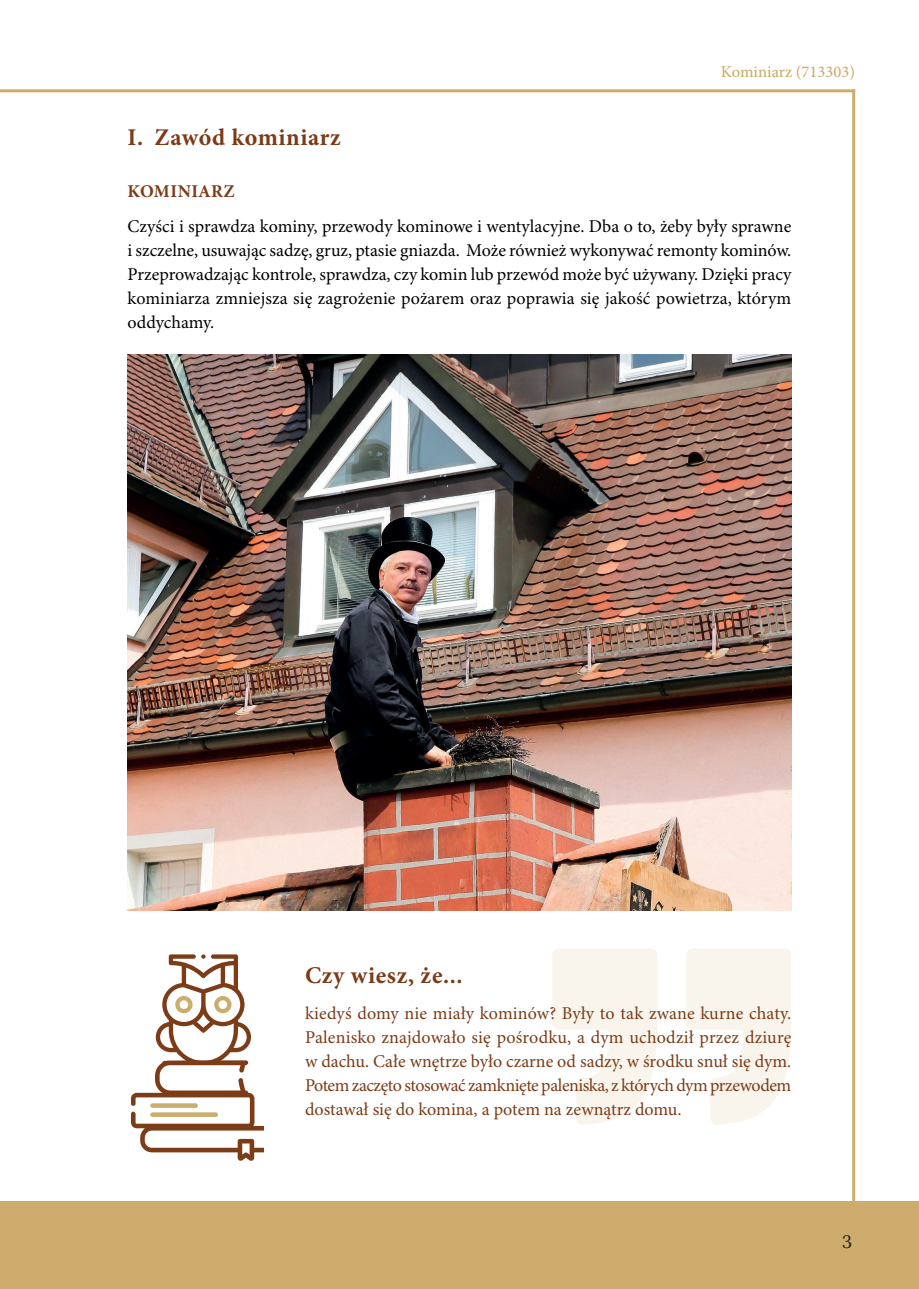
<style>
.page{position:relative;width:919px;height:1289px;background:#fff}
.page>*{position:absolute;margin:0;border:0;box-sizing:border-box;transform-origin:0 0}
.t1{font:700 24px "Minion Pro";letter-spacing:.025em;color:#7c3b17}
.t2{font:18px/24px "Minion Pro";letter-spacing:.005em;color:#000001;text-align:justify}
.t3{font:18px/24px "Minion Pro";letter-spacing:-.005em;color:#7c3b17;text-align:justify}
.t4{font:700 18px "Minion Pro";letter-spacing:.025em;color:#7c3b17}
.t5{font:18px "Lora";color:#231f20}
.t6{font:500 16.5px "Minion Pro";color:#cdac6d}
</style>
<div class="page">
<div style="left:0;top:1201px;width:918px;height:87px;background:#cdac6d"></div>
<hr style="left:852px;top:89px;width:3px;height:1114px;background:#cdac6d">
<hr style="left:0;top:89px;width:855px;height:3px;background:#cdac6d">
<svg style="left:552px;top:949px;width:105px;height:175px"></svg>
<svg style="left:686px;top:949px;width:105px;height:175px"></svg>
<svg style="left:131px;top:954px;width:133px;height:206px"></svg>
<img style="left:128px;top:354px;width:663px;height:556px">
<h1 class="t1" style="left:128px;top:120px;width:215px">I. Zawód kominiarz</h1>
<p class="t4" style="left:128px;top:178px;width:108px">KOMINIARZ</p>
<p class="t6" style="left:720px;top:61px;width:136px">Kominiarz (713303)</p>
<p class="t2" style="left:128px;top:215px;width:665px">Czyści i sprawdza kominy, przewody kominowe i wentylacyjne. Dba o to, żeby były sprawne i szczelne, usuwając sadzę, gruz, ptasie gniazda. Może również wykonywać remonty kominów.<br>Przeprowadzając kontrole, sprawdza, czy komin lub przewód może być używany. Dzięki pracy kominiarza zmniejsza się zagrożenie pożarem oraz poprawia się jakość powietrza, którym oddychamy.</p>
<h1 class="t1" style="left:305px;top:958px;width:159px">Czy wiesz, że...</h1>
<p class="t3" style="left:305px;top:1001px;width:487px">kiedyś domy nie miały kominów? Były to tak zwane kurne chaty.<br>Palenisko znajdowało się pośrodku, a dym uchodził przez dziurę w dachu. Całe wnętrze było czarne od sadzy, w środku snuł się dym.<br>Potem zaczęto stosować zamknięte paleniska, z których dym przewodem dostawał się do komina, a potem na zewnątrz domu.</p>
<p class="t5" style="left:842px;top:1227px;width:12px">3</p>
</div>
